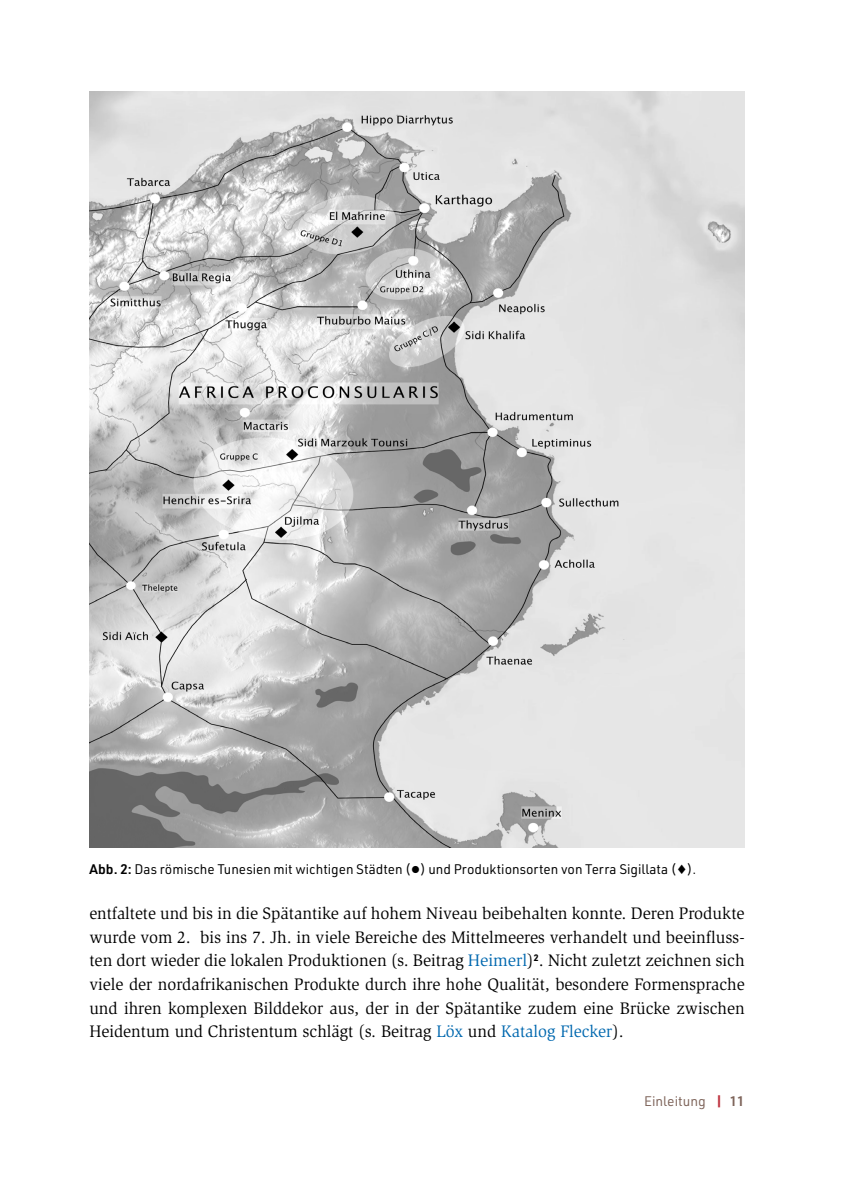
<style>
.page{position:relative;width:844px;height:1191px;background:#fff}
.page>*{position:absolute;margin:0;border:0;box-sizing:border-box;transform-origin:0 0}
.KUP_6__Fließtext{font:17.15px/23.6px "Slimbach Std";color:#000;text-align:justify;scale:.96 1}
.KUP_7__Bildunterschr{font:13.65px "URWDIN";color:#000}
.t1{font:13.65px "URWDIN";color:#7e645a}
.s1{font-weight:600}
.s2{color:#0068af}
.s3{font-weight:900;color:#c03743}
</style>
<div class="page">
<img style="left:89px;top:92px;width:655px;height:755px">
<p class="KUP_7__Bildunterschr" style="left:89px;top:860px;width:608px"><span class="s1">Abb. 2:</span> Das römische Tunesien mit wichtigen Städten (●) und Produktionsorten von Terra Sigillata (♦).</p>
<p class="KUP_6__Fließtext" style="left:89px;top:901px;width:684px">entfaltete und bis in die Spätantike auf hohem Niveau beibehalten konnte. Deren Produkte wurde vom 2. bis ins 7. Jh. in viele Bereiche des Mittelmeeres verhandelt und beeinfluss&shy;ten dort wieder die lokalen Produktionen (s. Beitrag <span class="s2">Heimerl</span>)<sup>2</sup>. Nicht zuletzt zeichnen sich viele der nordafrikanischen Produkte durch ihre hohe Qualität, besondere Formensprache und ihren komplexen Bilddekor aus, der in der Spätantike zudem eine Brücke zwischen Heidentum und Christentum schlägt (s. Beitrag <span class="s2">Löx</span> und <span class="s2">Katalog Flecker</span>).</p>
<p class="t1" style="left:644px;top:1092px;width:102px">Einleitung <span class="s3">|</span> <span class="s1">11</span></p>
</div>
